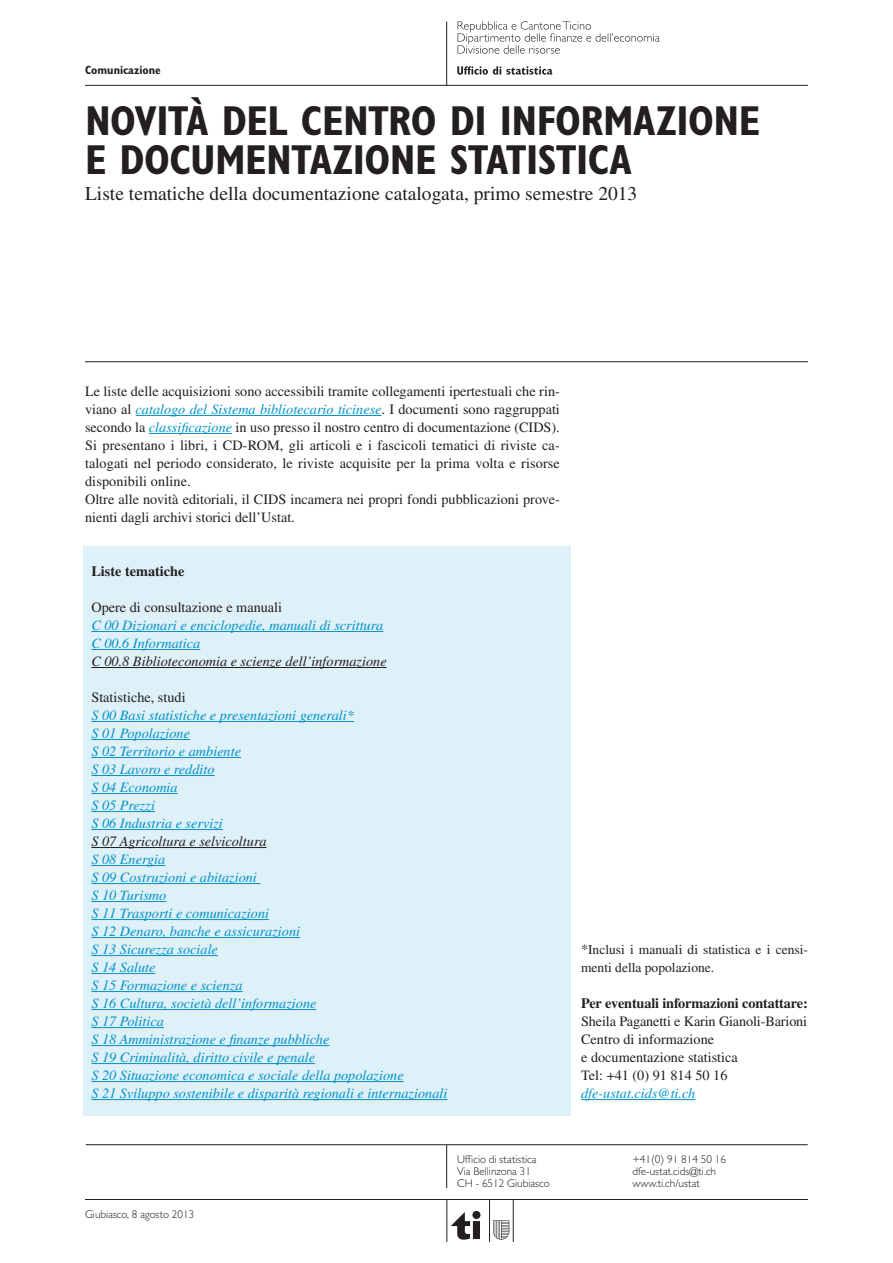
<style>
.page{position:relative;width:893px;height:1263px;background:#fff}
.page>*{position:absolute;margin:0;border:0;box-sizing:border-box;transform-origin:0 0}
.t1{font:700 condensed 42px/39px "Gill Sans MT Std";letter-spacing:-.015em;color:#231f20}
.t2{font:19.5px "Times LT Std";color:#231f20}
.t3{font:14.25px/18px "Times LT Std";color:#231f20}
.t4{font:italic 14.25px/18px "Times LT Std";color:#0092c8}
.t5{font:italic 14.25px "Times LT Std";color:#231f20}
.t6{font:700 14.25px "Times LT Std";letter-spacing:-.01em;color:#231f20}
.t7{font:13.5px/18px "Times LT Std";color:#231f20}
.t8{font:700 condensed 12px "Gill Sans MT Std";color:#231f20}
.t9{font:300 11.25px/12px "Gill Sans MT Std";color:#231f20}
.s1{font-style:italic;color:#0092c8}
.s2{font-size:14.25px}
</style>
<div class="page">
<hr style="left:85px;top:361px;width:723px;height:1px;background:#231f20">
<hr style="left:85px;top:85px;width:723px;height:1px;background:#231f20">
<hr style="left:86px;top:1144px;width:722px;height:1px;background:#231f20">
<hr style="left:446px;top:1145px;width:1px;height:43px;background:#231f20">
<hr style="left:85px;top:1199px;width:723px;height:1px;background:#231f20">
<svg style="left:493px;top:1220px;width:16px;height:19px"></svg>
<div style="left:472px;top:1211px;width:8px;height:8px;background:#231f20;border-radius:50%"></div>
<svg style="left:451px;top:1212px;width:19px;height:27px"></svg>
<div style="left:473px;top:1221px;width:7px;height:18px;background:#231f20"></div>
<hr style="left:447px;top:1199px;width:1px;height:43px;background:#231f20">
<hr style="left:489px;top:1199px;width:1px;height:43px;background:#231f20">
<hr style="left:513px;top:1199px;width:1px;height:43px;background:#231f20">
<hr style="left:446px;top:22px;width:1px;height:63px;background:#231f20">
<svg style="left:457px;top:66px;width:95px;height:9px"></svg>
<svg style="left:458px;top:21px;width:202px;height:33px"></svg>
<hr style="left:136px;top:415px;width:246px;height:1px;background:#0092c8">
<hr style="left:149px;top:433px;width:83px;height:1px;background:#0092c8">
<hr style="left:581px;top:1099px;width:114px;height:1px;background:#0092c8">
<div style="left:83px;top:546px;width:488px;height:570px;background:#def0f8"></div>
<hr style="left:91px;top:631px;width:292px;height:1px;background:#0092c8">
<hr style="left:91px;top:649px;width:109px;height:1px;background:#0092c8">
<hr style="left:91px;top:667px;width:296px;height:1px;background:#231f20">
<hr style="left:91px;top:721px;width:263px;height:1px;background:#0092c8">
<hr style="left:91px;top:739px;width:99px;height:1px;background:#0092c8">
<hr style="left:91px;top:757px;width:150px;height:1px;background:#0092c8">
<hr style="left:91px;top:775px;width:124px;height:1px;background:#0092c8">
<hr style="left:91px;top:793px;width:87px;height:1px;background:#0092c8">
<hr style="left:91px;top:811px;width:64px;height:1px;background:#0092c8">
<hr style="left:91px;top:829px;width:132px;height:1px;background:#0092c8">
<hr style="left:91px;top:847px;width:175px;height:1px;background:#231f20">
<hr style="left:91px;top:865px;width:74px;height:1px;background:#0092c8">
<hr style="left:91px;top:883px;width:169px;height:1px;background:#0092c8">
<hr style="left:91px;top:901px;width:75px;height:1px;background:#0092c8">
<hr style="left:91px;top:919px;width:178px;height:1px;background:#0092c8">
<hr style="left:91px;top:937px;width:209px;height:1px;background:#0092c8">
<hr style="left:91px;top:955px;width:127px;height:1px;background:#0092c8">
<hr style="left:91px;top:973px;width:65px;height:1px;background:#0092c8">
<hr style="left:91px;top:991px;width:152px;height:1px;background:#0092c8">
<hr style="left:91px;top:1009px;width:225px;height:1px;background:#0092c8">
<hr style="left:91px;top:1027px;width:73px;height:1px;background:#0092c8">
<hr style="left:91px;top:1045px;width:238px;height:1px;background:#0092c8">
<hr style="left:91px;top:1063px;width:224px;height:1px;background:#0092c8">
<hr style="left:91px;top:1081px;width:313px;height:1px;background:#0092c8">
<hr style="left:91px;top:1099px;width:356px;height:1px;background:#0092c8">
<p class="t8" style="left:85px;top:63px;width:77px">Comunicazione</p>
<h1 class="t1" style="left:85px;top:101px;width:676px">NOVITÀ DEL CENTRO DI INFORMAZIONE<br>E DOCUMENTAZIONE STATISTICA</h1>
<h2 class="t2" style="left:85px;top:183px;width:554px">Liste tematiche della documentazione catalogata, primo semestre 2013</h2>
<p class="t3" style="left:85px;top:382px;width:476px">Le liste delle acquisizioni sono accessibili tramite collegamenti ipertestuali che rin&shy;viano al <span class="s1">catalogo del Sistema bibliotecario ticinese</span>. I documenti sono raggruppati secondo la <span class="s1">classificazione</span> in uso presso il nostro centro di documentazione (CIDS).<br>Si presentano i libri, i CD-ROM, gli articoli e i fascicoli tematici di riviste ca&shy;talogati nel periodo considerato, le riviste acquisite per la prima volta e risorse disponibili online.<br>Oltre alle novità editoriali, il CIDS incamera nei propri fondi pubblicazioni prove&shy;nienti dagli archivi storici dell’Ustat.</p>
<p class="t6" style="left:91px;top:563px;width:94px">Liste tematiche</p>
<p class="t3" style="left:91px;top:598px;width:192px">Opere di consultazione e manuali</p>
<p class="t4" style="left:91px;top:616px;width:293px">C 00 Dizionari e enciclopedie, manuali di scrittura<br>C 00.6 Informatica</p>
<p class="t5" style="left:91px;top:653px;width:297px">C 00.8 Biblioteconomia e scienze dell’informazione</p>
<p class="t3" style="left:91px;top:688px;width:96px">Statistiche, studi</p>
<p class="t4" style="left:91px;top:706px;width:264px">S 00 Basi statistiche e presentazioni generali*<br>S 01 Popolazione<br>S 02 Territorio e ambiente<br>S 03 Lavoro e reddito<br>S 04 Economia<br>S 05 Prezzi<br>S 06 Industria e servizi</p>
<p class="t5" style="left:91px;top:833px;width:177px">S 07 Agricoltura e selvicoltura</p>
<p class="t4" style="left:91px;top:850px;width:357px">S 08 Energia<br>S 09 Costruzioni e abitazioni<br>S 10 Turismo<br>S 11 Trasporti e comunicazioni<br>S 12 Denaro, banche e assicurazioni<br>S 13 Sicurezza sociale<br>S 14 Salute<br>S 15 Formazione e scienza<br>S 16 Cultura, società dell’informazione<br>S 17 Politica<br>S 18 Amministrazione e finanze pubbliche<br>S 19 Criminalità, diritto civile e penale<br>S 20 Situazione economica e sociale della popolazione<br>S 21 Sviluppo sostenibile e disparità regionali e internazionali</p>
<p class="t7" style="left:581px;top:940px;width:228px"><span class="s2">*</span>Inclusi i manuali di statistica e i censi&shy;menti della popolazione.</p>
<p class="t6" style="left:581px;top:995px;width:228px">Per eventuali informazioni contattare:</p>
<p class="t3" style="left:581px;top:1012px;width:228px">Sheila Paganetti e Karin Gianoli-Barioni<br>Centro di informazione<br>e documentazione statistica<br>Tel: +41 (0) 91 814 50 16</p>
<p class="t4" style="left:581px;top:1084px;width:116px">dfe-ustat.cids@ti.ch</p>
<p class="t9" style="left:85px;top:1208px;width:111px">Giubiasco, 8 agosto 2013</p>
<p class="t9" style="left:457px;top:1153px;width:94px">Ufficio di statistica<br>Via Bellinzona 31<br>CH - 6512 Giubiasco</p>
<p class="t9" style="left:632px;top:1153px;width:95px">+41(0) 91 814 50 16 dfe-ustat.cids@ti.ch www.ti.ch/ustat</p>
</div>
